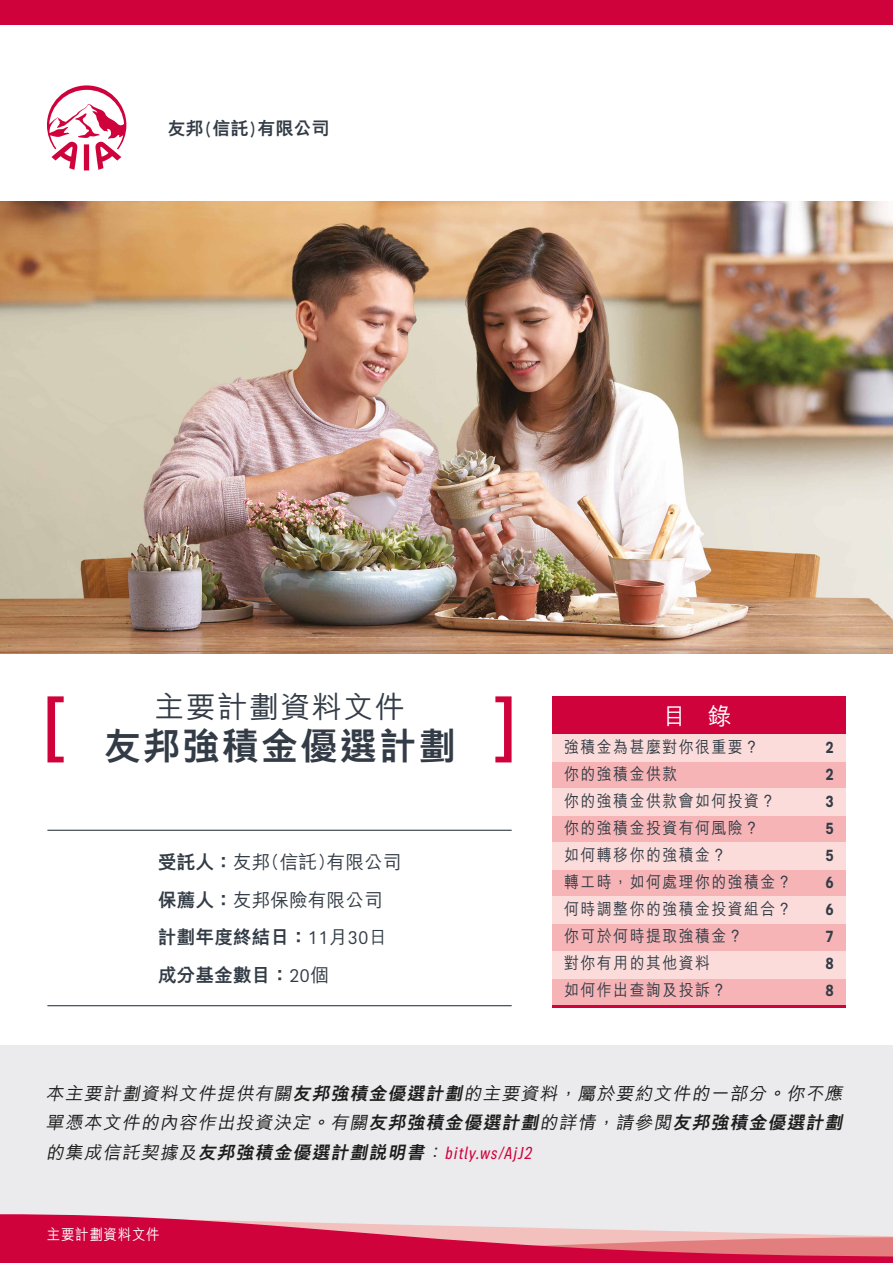
<style>
.page{position:relative;width:893px;height:1263px;background:#fff}
.page>*{position:absolute;margin:0;border:0;box-sizing:border-box;transform-origin:0 0}
.t1{font:800 37.5px "M Hei HK";letter-spacing:.05em;color:#333c46}
.t2{font:500 30px "M Hei HK";letter-spacing:.05em;color:#333c46}
.t3{font:500 24px "M Hei HK";color:#fff}
.t4{font:800 18.75px/37.5px "M Hei HK";color:#333c46}
.t5{font:800 18px "M Hei HK";color:#333c46}
.t6{font:italic 500 17.7px/29.5px "M Hei HK";color:#1c1c1b}
.t7{font:italic condensed 17.7px "AIA Everest";color:#d0023c}
.t8{font:500 16.5px "M Hei HK";letter-spacing:.1em;color:#333c46;scale:.9 1}
.t9{font:700 16.5px "AIA Everest";color:#333c46;scale:.9 1}
.t10{font:500 15px "M Hei HK";letter-spacing:.05em;color:#fff;scale:.9 1}
.s1{font-weight:500}
.s2{font-family:"AIA Everest";font-weight:400}
.s3{font-weight:800}
.s4{font-family:"M Hei HK";font-weight:500;font-stretch:normal;color:#1c1c1b}
.s5{font-family:"M Hei HK";font-weight:800;font-stretch:normal;color:#1c1c1b}
</style>
<div class="page">
<div style="left:0;top:1046px;width:893px;height:217px;background:#ebeaec"></div>
<div style="left:552px;top:734px;width:293px;height:271px;background:#f6b4b6"></div>
<div style="left:552px;top:696px;width:293px;height:38px;background:#d0023c"></div>
<div style="left:552px;top:951px;width:293px;height:27px;background:#fbdcdb"></div>
<div style="left:552px;top:897px;width:293px;height:27px;background:#fbdcdb"></div>
<div style="left:552px;top:842px;width:293px;height:27px;background:#fbdcdb"></div>
<div style="left:552px;top:788px;width:293px;height:27px;background:#fbdcdb"></div>
<div style="left:552px;top:734px;width:293px;height:27px;background:#fbdcdb"></div>
<hr style="left:47px;top:830px;width:465px;height:1px;background:#333c46">
<hr style="left:47px;top:1005px;width:465px;height:1px;background:#333c46">
<hr style="left:552px;top:1005px;width:293px;height:2px;background:#d0023c">
<div style="left:0;top:0;width:893px;height:25px;background:#d0023c"></div>
<svg style="left:0;top:1214px;width:893px;height:49px"></svg>
<img style="left:0;top:202px;width:893px;height:452px">
<svg style="left:47px;top:85px;width:79px;height:85px"></svg>
<svg style="left:48px;top:696px;width:16px;height:66px"></svg>
<svg style="left:495px;top:696px;width:17px;height:66px"></svg>
<p class="t5" style="left:168px;top:119px;width:163px">友邦(信託)有限公司</p>
<h2 class="t2" style="left:154px;top:685px;width:252px">主要計劃資料文件</h2>
<h1 class="t1" style="left:103px;top:727px;width:354px">友邦強積金優選計劃</h1>
<p class="t4" style="left:158px;top:843px;width:245px">受託人：<span class="s1">友邦(信託)有限公司</span>保薦人：<span class="s1">友邦保險有限公司</span>計劃年度終結日：<span class="s2">11</span><span class="s1">月</span><span class="s2">30</span><span class="s1">日</span>成分基金數目：<span class="s2">20</span><span class="s1">個</span></p>
<h3 class="t3" style="left:663px;top:698px;width:70px">目 錄</h3>
<p class="t8" style="left:564px;top:735px;width:218px">強積金為甚麼對你很重要？</p>
<p class="t9" style="left:825px;top:738px;width:11px">2</p>
<p class="t8" style="left:564px;top:762px;width:127px">你的強積金供款</p>
<p class="t9" style="left:825px;top:765px;width:11px">2</p>
<p class="t8" style="left:564px;top:789px;width:236px">你的強積金供款會如何投資？</p>
<p class="t9" style="left:825px;top:792px;width:11px">3</p>
<p class="t8" style="left:564px;top:816px;width:218px">你的強積金投資有何風險？</p>
<p class="t9" style="left:825px;top:819px;width:11px">5</p>
<p class="t8" style="left:564px;top:843px;width:181px">如何轉移你的強積金？</p>
<p class="t9" style="left:825px;top:846px;width:11px">5</p>
<p class="t8" style="left:564px;top:870px;width:254px">轉工時，如何處理你的強積金？</p>
<p class="t9" style="left:825px;top:873px;width:11px">6</p>
<p class="t8" style="left:564px;top:897px;width:254px">何時調整你的強積金投資組合？</p>
<p class="t9" style="left:825px;top:900px;width:11px">6</p>
<p class="t8" style="left:564px;top:924px;width:199px">你可於何時提取強積金？</p>
<p class="t9" style="left:825px;top:927px;width:11px">7</p>
<p class="t8" style="left:564px;top:951px;width:163px">對你有用的其他資料</p>
<p class="t9" style="left:825px;top:954px;width:11px">8</p>
<p class="t8" style="left:564px;top:978px;width:181px">如何作出查詢及投訴？</p>
<p class="t9" style="left:825px;top:981px;width:11px">8</p>
<p class="t6" style="left:46px;top:1077px;width:802px">本主要計劃資料文件提供有關<span class="s3">友邦強積金優選計劃</span>的主要資料，屬於要約文件的一部分。你不應單憑本文件的內容作出投資決定。有關<span class="s3">友邦強積金優選計劃</span>的詳情，請參閱<span class="s3">友邦強積金優選計劃</span></p>
<p class="t7" style="left:46px;top:1143px;width:490px"><span class="s4">的集成信託契據及</span><span class="s5">友邦強積金優選計劃說明書</span><span class="s4">：</span>bitly.ws/AjJ2</p>
<p class="t10" style="left:47px;top:1224px;width:127px">主要計劃資料文件</p>
</div>
